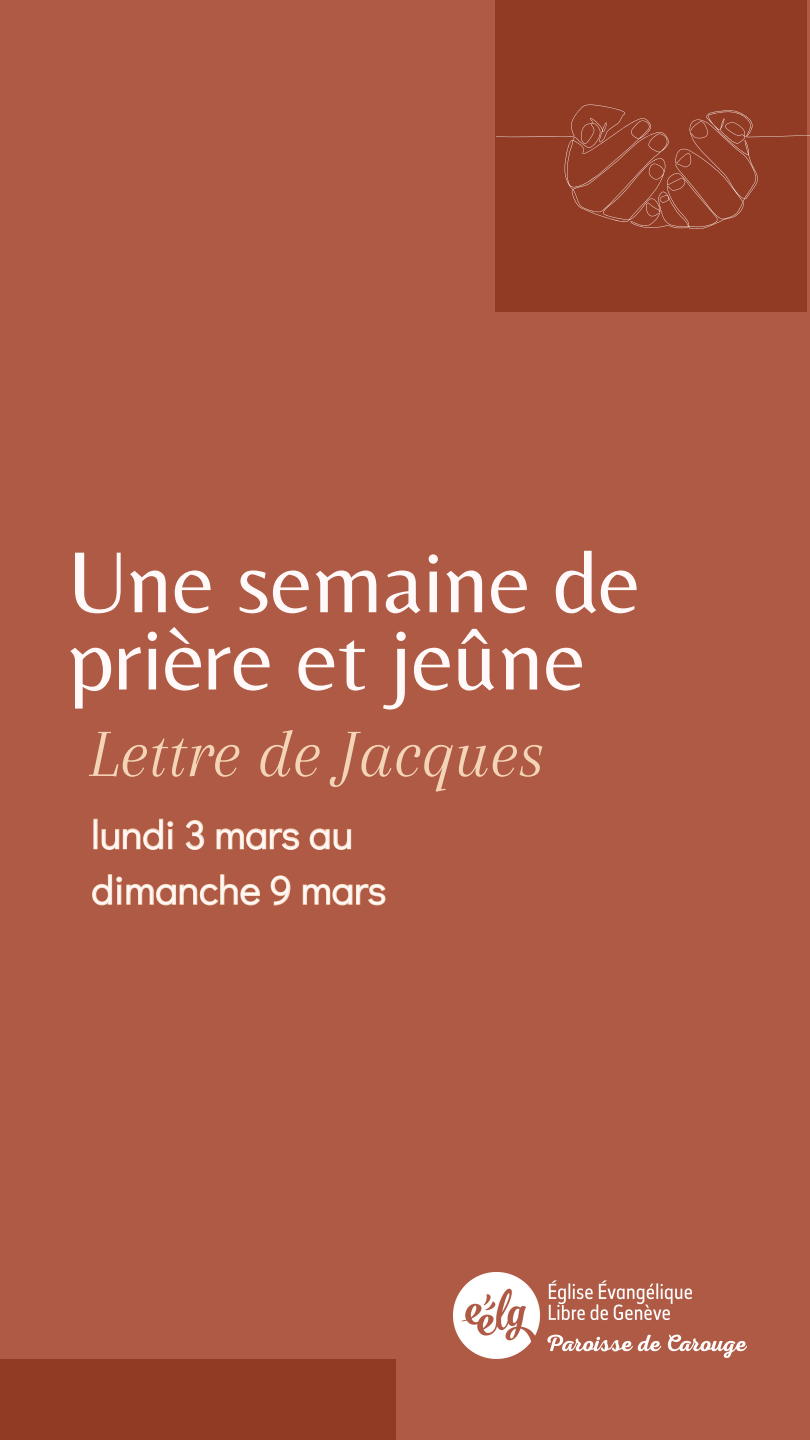
<style>
.page{position:relative;width:810px;height:1440px;background:#af5a44}
.page>*{position:absolute;margin:0;border:0;box-sizing:border-box;transform-origin:0 0}
.t1{font:90px/77.2px "Belleza";color:#fffaf9}
.t2{font:italic 70px "Arapey";color:#f4d4b7}
.t3{font:40px "Didact Gothic";color:#fffaf9}
</style>
<div class="page">
<svg style="left:93px;top:818px;width:259px;height:32px"></svg>
<svg style="left:92px;top:874px;width:294px;height:32px"></svg>
<div style="left:496px;top:0;width:311px;height:311px;background:#923b24"></div>
<svg style="left:496px;top:104px;width:314px;height:125px"></svg>
<div style="left:0;top:1359px;width:395px;height:81px;background:#923b24"></div>
<img style="left:454px;top:1272px;width:292px;height:87px">
<p class="t1" style="left:68px;top:542px;width:574px">Une semaine de prière et jeûne</p>
<h1 class="t2" style="left:88px;top:715px;width:458px">Lettre de Jacques</h1>
<h2 class="t3" style="left:91px;top:807px;width:263px">lundi 3 mars au</h2>
<p class="t3" style="left:91px;top:862px;width:296px">dimanche 9 mars</p>
</div>
